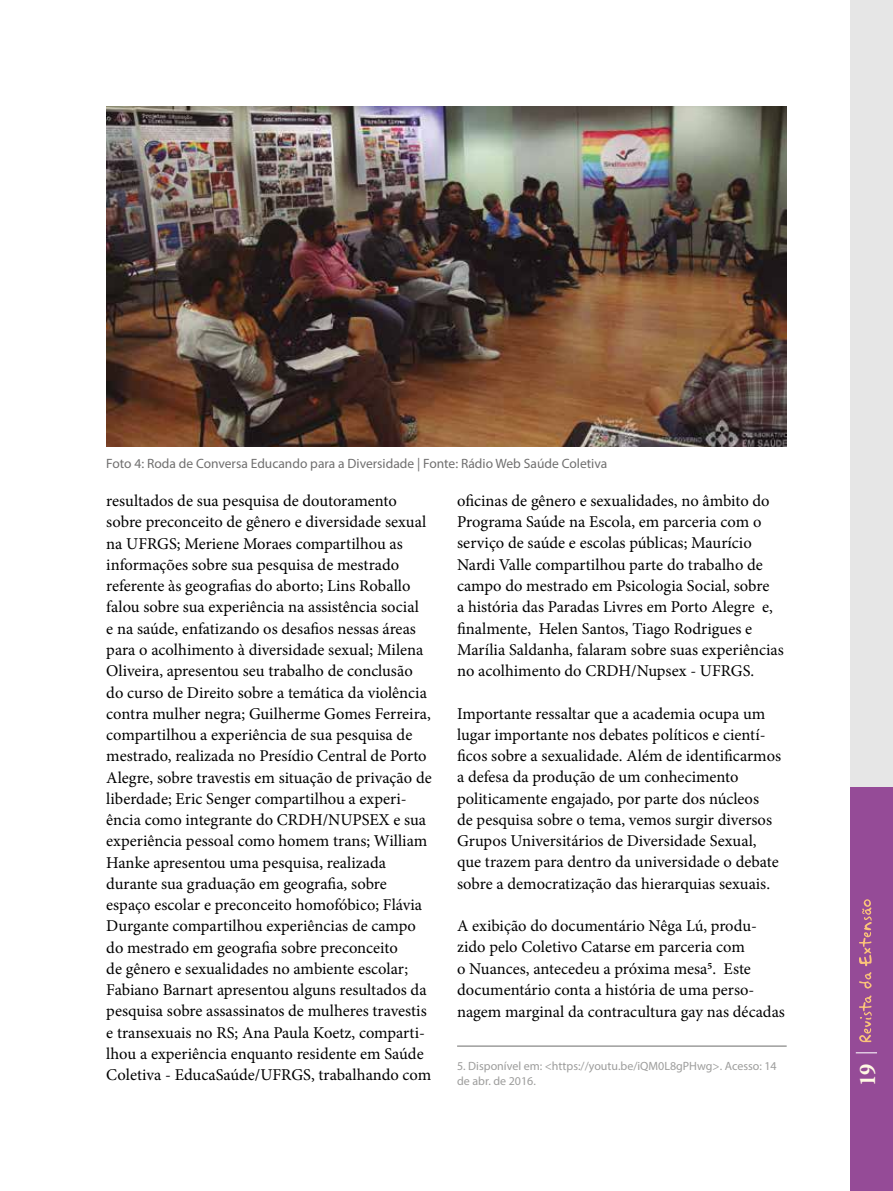
<style>
.page{position:relative;width:893px;height:1191px;background:#fff}
.page>*{position:absolute;margin:0;border:0;box-sizing:border-box;transform-origin:0 0}
.t1{font:700 condensed 24px "Minion Pro";color:#fff9e3}
.t2{font:16.5px/21.3px "Minion Pro";color:#000}
.t3{font:13.5px "Myriad Pro";color:#706f6f}
.t4{font:12px/15px "Myriad Pro";color:#9d9d9c}
</style>
<div class="page">
<div style="left:850px;top:0;width:43px;height:1191px;background:#e6e6e6"></div>
<div style="left:850px;top:787px;width:43px;height:404px;background:#954b97"></div>
<hr style="left:457px;top:1045px;width:330px;height:1px;background:#9d9d9c">
<img style="left:106px;top:106px;width:681px;height:340px">
<svg style="left:856px;top:1052px;width:21px;height:1px"></svg>
<svg style="left:859px;top:995px;width:13px;height:47px"></svg>
<svg style="left:859px;top:899px;width:13px;height:89px"></svg>
<p class="t3" style="left:106px;top:455px;width:502px">Foto 4: Roda de Conversa Educando para a Diversidade | Fonte: Rádio Web Saúde Coletiva</p>
<p class="t2" style="left:106px;top:490px;width:327px">resultados de sua pesquisa de doutoramento sobre preconceito de gênero e diversidade sexual na UFRGS; Meriene Moraes compartilhou as informações sobre sua pesquisa de mestrado referente às geografias do aborto; Lins Roballo falou sobre sua experiência na assistência social<br>e na saúde, enfatizando os desafios nessas áreas para o acolhimento à diversidade sexual; Milena Oliveira, apresentou seu trabalho de conclusão do curso de Direito sobre a temática da violência contra mulher negra; Guilherme Gomes Ferreira, compartilhou a experiência de sua pesquisa de mestrado, realizada no Presídio Central de Porto Alegre, sobre travestis em situação de privação de liberdade; Eric Senger compartilhou a experi&shy;ência como integrante do CRDH/NUPSEX e sua experiência pessoal como homem trans; William Hanke apresentou uma pesquisa, realizada durante sua graduação em geografia, sobre espaço escolar e preconceito homofóbico; Flávia Durgante compartilhou experiências de campo do mestrado em geografia sobre preconceito<br>de gênero e sexualidades no ambiente escolar; Fabiano Barnart apresentou alguns resultados da pesquisa sobre assassinatos de mulheres travestis e transexuais no RS; Ana Paula Koetz, comparti&shy;lhou a experiência enquanto residente em Saúde Coletiva - EducaSaúde/UFRGS, trabalhando com</p>
<p class="t2" style="left:457px;top:490px;width:328px">oficinas de gênero e sexualidades, no âmbito do Programa Saúde na Escola, em parceria com o serviço de saúde e escolas públicas; Maurício Nardi Valle compartilhou parte do trabalho de campo do mestrado em Psicologia Social, sobre<br>a história das Paradas Livres em Porto Alegre e, finalmente, Helen Santos, Tiago Rodrigues e Marília Saldanha, falaram sobre suas experiências no acolhimento do CRDH/Nupsex - UFRGS.</p>
<p class="t2" style="left:457px;top:702px;width:326px">Importante ressaltar que a academia ocupa um lugar importante nos debates políticos e cientí&shy;ficos sobre a sexualidade. Além de identificarmos a defesa da produção de um conhecimento politicamente engajado, por parte dos núcleos<br>de pesquisa sobre o tema, vemos surgir diversos Grupos Universitários de Diversidade Sexual, que trazem para dentro da universidade o debate sobre a democratização das hierarquias sexuais.</p>
<p class="t2" style="left:457px;top:915px;width:329px">A exibição do documentário Nêga Lú, produ&shy;zido pelo Coletivo Catarse em parceria com<br>o Nuances, antecedeu a próxima mesa<sup>5</sup>. Este documentário conta a história de uma perso&shy;nagem marginal da contracultura gay nas décadas</p>
<p class="t4" style="left:457px;top:1058px;width:321px">5. Disponível em: &lt;https://youtu.be/iQM0L8gPHwg&gt;. Acesso: 14 de abr. de 2016.</p>
<h1 class="t1" style="left:851px;top:1085px;width:24px;rotate:-90deg">19</h1>
</div>
